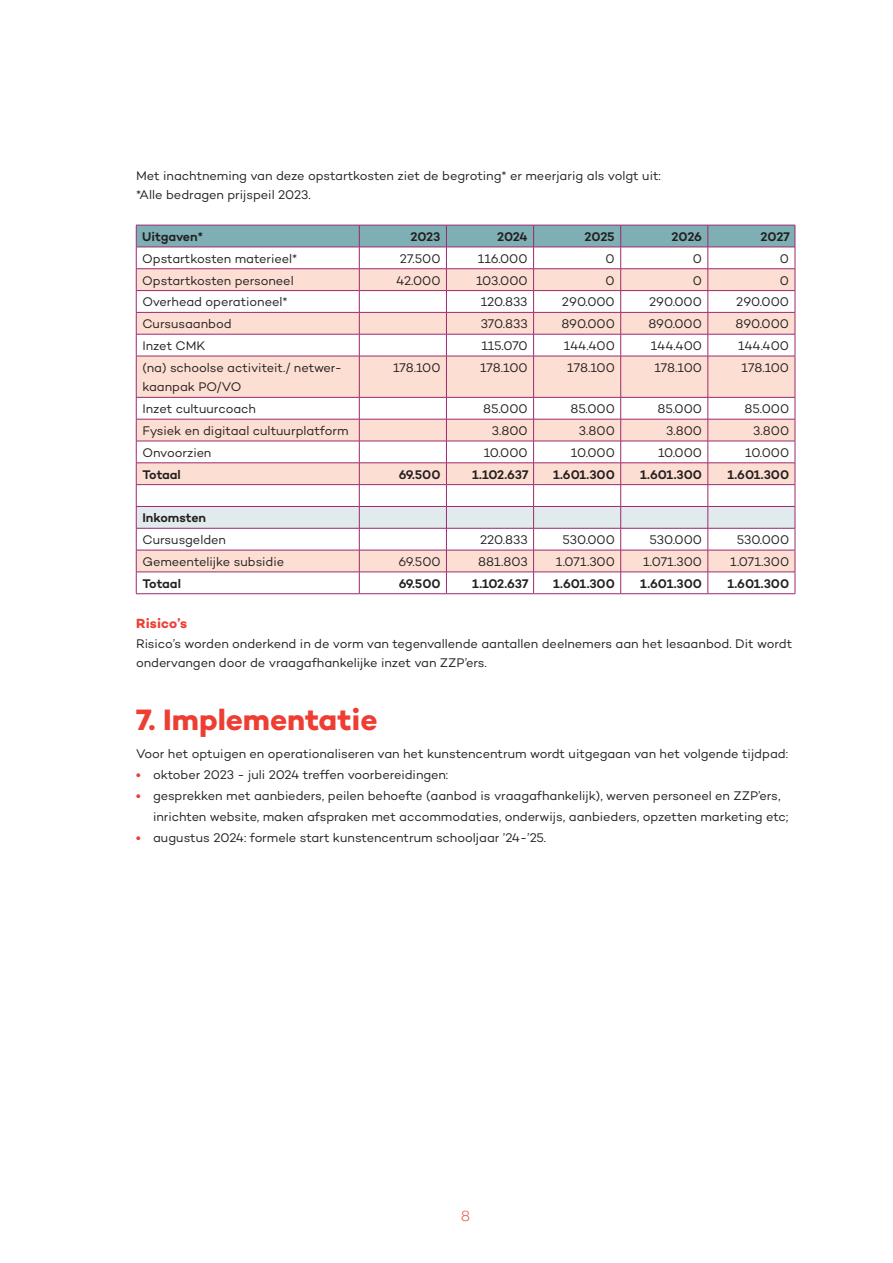
<style>
.page{position:relative;width:893px;height:1263px;background:#fff}
.page>*{position:absolute;margin:0;border:0;box-sizing:border-box;transform-origin:0 0}
.t1{font:700 30px "Campton";letter-spacing:-.005em;color:#ee3e34}
.t2{font:300 15px "Campton";color:#ee3e34}
.t3{font:700 13.5px "Campton";letter-spacing:.01em;color:#ee3e34}
.t4{font:12.75px/19.5px "Campton";letter-spacing:-.005em;color:#231f20}
.t5{font:600 12.75px "Campton";letter-spacing:-.01em;color:#231f20}
.s1{font-weight:700;color:#ee3e34}
</style>
<div class="page">
<div style="left:137px;top:357px;width:658px;height:40px;background:#fdded2"></div>
<hr style="left:136px;top:356px;width:223px;height:1px;background:#9c296e">
<hr style="left:359px;top:356px;width:87px;height:1px;background:#9c296e">
<hr style="left:359px;top:356px;width:1px;height:41px;background:#9c296e">
<hr style="left:446px;top:356px;width:88px;height:1px;background:#9c296e">
<hr style="left:446px;top:356px;width:1px;height:41px;background:#9c296e">
<hr style="left:534px;top:356px;width:87px;height:1px;background:#9c296e">
<hr style="left:533px;top:356px;width:1px;height:41px;background:#9c296e">
<hr style="left:621px;top:356px;width:87px;height:1px;background:#9c296e">
<hr style="left:620px;top:356px;width:1px;height:41px;background:#9c296e">
<hr style="left:708px;top:356px;width:87px;height:1px;background:#9c296e">
<hr style="left:708px;top:356px;width:1px;height:41px;background:#9c296e">
<hr style="left:136px;top:593px;width:223px;height:1px;background:#9c296e">
<hr style="left:359px;top:593px;width:87px;height:1px;background:#9c296e">
<hr style="left:446px;top:593px;width:88px;height:1px;background:#9c296e">
<hr style="left:534px;top:593px;width:87px;height:1px;background:#9c296e">
<hr style="left:621px;top:593px;width:87px;height:1px;background:#9c296e">
<hr style="left:708px;top:593px;width:87px;height:1px;background:#9c296e">
<hr style="left:136px;top:356px;width:1px;height:41px;background:#9c296e">
<hr style="left:795px;top:356px;width:1px;height:41px;background:#9c296e">
<svg style="left:136px;top:225px;width:660px;height:131px"></svg>
<hr style="left:136px;top:247px;width:223px;height:1px;background:#9c296e">
<hr style="left:359px;top:247px;width:87px;height:1px;background:#9c296e">
<hr style="left:446px;top:247px;width:88px;height:1px;background:#9c296e">
<hr style="left:534px;top:247px;width:87px;height:1px;background:#9c296e">
<hr style="left:621px;top:247px;width:87px;height:1px;background:#9c296e">
<hr style="left:708px;top:247px;width:87px;height:1px;background:#9c296e">
<svg style="left:136px;top:397px;width:660px;height:196px"></svg>
<hr style="left:136px;top:528px;width:223px;height:1px;background:#9c296e">
<hr style="left:359px;top:528px;width:87px;height:1px;background:#9c296e">
<hr style="left:446px;top:528px;width:88px;height:1px;background:#9c296e">
<hr style="left:534px;top:528px;width:87px;height:1px;background:#9c296e">
<hr style="left:621px;top:528px;width:87px;height:1px;background:#9c296e">
<hr style="left:708px;top:528px;width:87px;height:1px;background:#9c296e">
<p class="t4" style="left:136px;top:166px;width:526px">Met inachtneming van deze opstartkosten ziet de begroting* er meerjarig als volgt uit: *Alle bedragen prijspeil 2023.</p>
<p class="t5" style="left:142px;top:228px;width:62px">Uitgaven*</p>
<p class="t5" style="left:410px;top:228px;width:32px">2023</p>
<p class="t5" style="left:497px;top:228px;width:32px">2024</p>
<p class="t5" style="left:585px;top:228px;width:32px">2025</p>
<p class="t5" style="left:672px;top:228px;width:32px">2026</p>
<p class="t5" style="left:760px;top:228px;width:31px">2027</p>
<p class="t4" style="left:142px;top:248px;width:157px">Opstartkosten materieel*</p>
<p class="t4" style="left:400px;top:248px;width:42px">27.500</p>
<p class="t4" style="left:478px;top:248px;width:51px">116.000</p>
<p class="t4" style="left:606px;top:248px;width:11px">0</p>
<p class="t4" style="left:693px;top:248px;width:11px">0</p>
<p class="t4" style="left:780px;top:248px;width:11px">0</p>
<p class="t4" style="left:142px;top:270px;width:153px">Opstartkosten personeel</p>
<p class="t4" style="left:396px;top:270px;width:46px">42.000</p>
<p class="t4" style="left:476px;top:270px;width:53px">103.000</p>
<p class="t4" style="left:606px;top:270px;width:11px">0</p>
<p class="t4" style="left:693px;top:270px;width:11px">0</p>
<p class="t4" style="left:780px;top:270px;width:11px">0</p>
<p class="t4" style="left:142px;top:292px;width:147px">Overhead operationeel*</p>
<p class="t4" style="left:481px;top:292px;width:48px">120.833</p>
<p class="t4" style="left:562px;top:292px;width:54px">290.000</p>
<p class="t4" style="left:649px;top:292px;width:54px">290.000</p>
<p class="t4" style="left:736px;top:292px;width:54px">290.000</p>
<p class="t4" style="left:142px;top:314px;width:91px">Cursusaanbod</p>
<p class="t4" style="left:481px;top:314px;width:49px">370.833</p>
<p class="t4" style="left:561px;top:314px;width:55px">890.000</p>
<p class="t4" style="left:648px;top:314px;width:55px">890.000</p>
<p class="t4" style="left:736px;top:314px;width:55px">890.000</p>
<p class="t4" style="left:142px;top:336px;width:65px">Inzet CMK</p>
<p class="t4" style="left:481px;top:336px;width:48px">115.070</p>
<p class="t4" style="left:564px;top:336px;width:52px">144.400</p>
<p class="t4" style="left:651px;top:336px;width:52px">144.400</p>
<p class="t4" style="left:738px;top:336px;width:53px">144.400</p>
<p class="t4" style="left:142px;top:357px;width:201px">(na) schoolse activiteit./ netwer&shy;kaanpak PO/VO</p>
<p class="t4" style="left:393px;top:357px;width:49px">178.100</p>
<p class="t4" style="left:480px;top:357px;width:49px">178.100</p>
<p class="t4" style="left:567px;top:357px;width:49px">178.100</p>
<p class="t4" style="left:654px;top:357px;width:49px">178.100</p>
<p class="t4" style="left:742px;top:357px;width:49px">178.100</p>
<p class="t4" style="left:142px;top:399px;width:115px">Inzet cultuurcoach</p>
<p class="t4" style="left:483px;top:399px;width:46px">85.000</p>
<p class="t4" style="left:570px;top:399px;width:46px">85.000</p>
<p class="t4" style="left:657px;top:399px;width:46px">85.000</p>
<p class="t4" style="left:745px;top:399px;width:46px">85.000</p>
<p class="t4" style="left:142px;top:421px;width:208px">Fysiek en digitaal cultuurplatform</p>
<p class="t4" style="left:492px;top:421px;width:37px">3.800</p>
<p class="t4" style="left:579px;top:421px;width:37px">3.800</p>
<p class="t4" style="left:666px;top:421px;width:37px">3.800</p>
<p class="t4" style="left:753px;top:421px;width:37px">3.800</p>
<p class="t4" style="left:142px;top:442px;width:71px">Onvoorzien</p>
<p class="t4" style="left:484px;top:442px;width:45px">10.000</p>
<p class="t4" style="left:571px;top:442px;width:45px">10.000</p>
<p class="t4" style="left:658px;top:442px;width:45px">10.000</p>
<p class="t4" style="left:745px;top:442px;width:45px">10.000</p>
<p class="t5" style="left:142px;top:466px;width:40px">Totaal</p>
<p class="t5" style="left:399px;top:466px;width:43px">69.500</p>
<p class="t5" style="left:472px;top:466px;width:58px">1.102.637</p>
<p class="t5" style="left:553px;top:466px;width:63px">1.601.300</p>
<p class="t5" style="left:640px;top:466px;width:63px">1.601.300</p>
<p class="t5" style="left:727px;top:466px;width:63px">1.601.300</p>
<p class="t5" style="left:142px;top:510px;width:65px">Inkomsten</p>
<p class="t4" style="left:142px;top:530px;width:85px">Cursusgelden</p>
<p class="t4" style="left:480px;top:530px;width:49px">220.833</p>
<p class="t4" style="left:562px;top:530px;width:54px">530.000</p>
<p class="t4" style="left:650px;top:530px;width:54px">530.000</p>
<p class="t4" style="left:737px;top:530px;width:54px">530.000</p>
<p class="t4" style="left:142px;top:551px;width:143px">Gemeentelijke subsidie</p>
<p class="t4" style="left:398px;top:551px;width:44px">69.500</p>
<p class="t4" style="left:478px;top:551px;width:51px">881.803</p>
<p class="t4" style="left:556px;top:551px;width:61px">1.071.300</p>
<p class="t4" style="left:643px;top:551px;width:61px">1.071.300</p>
<p class="t4" style="left:730px;top:551px;width:61px">1.071.300</p>
<p class="t5" style="left:142px;top:575px;width:40px">Totaal</p>
<p class="t5" style="left:399px;top:575px;width:43px">69.500</p>
<p class="t5" style="left:472px;top:575px;width:58px">1.102.637</p>
<p class="t5" style="left:553px;top:575px;width:63px">1.601.300</p>
<p class="t5" style="left:640px;top:575px;width:63px">1.601.300</p>
<p class="t5" style="left:727px;top:575px;width:63px">1.601.300</p>
<p class="t3" style="left:136px;top:615px;width:53px">Risico’s</p>
<p class="t4" style="left:136px;top:633px;width:658px">Risico’s worden onderkend in de vorm van tegenvallende aantallen deelnemers aan het lesaanbod. Dit wordt ondervangen door de vraagafhankelijke inzet van ZZP’ers.</p>
<h1 class="t1" style="left:136px;top:701px;width:243px">7. Implementatie</h1>
<p class="t4" style="left:136px;top:744px;width:653px">Voor het optuigen en operationaliseren van het kunstencentrum wordt uitgegaan van het volgende tijdpad:</p>
<p class="t4" style="left:136px;top:765px;width:314px"><span class="s1">•</span> oktober 2023 - juli 2024 treffen voorbereidingen:</p>
<p class="t4" style="left:153px;top:785px;width:637px;line-height:21px;text-indent:-17px"><span class="s1">•</span> gesprekken met aanbieders, peilen behoefte (aanbod is vraagafhankelijk), werven personeel en ZZP’ers, inrichten website, maken afspraken met accommodaties, onderwijs, aanbieders, opzetten marketing etc;</p>
<p class="t4" style="left:136px;top:828px;width:412px"><span class="s1">•</span> augustus 2024: formele start kunstencentrum schooljaar ’24-’25.</p>
<p class="t2" style="left:461px;top:1207px;width:11px">8</p>
</div>
